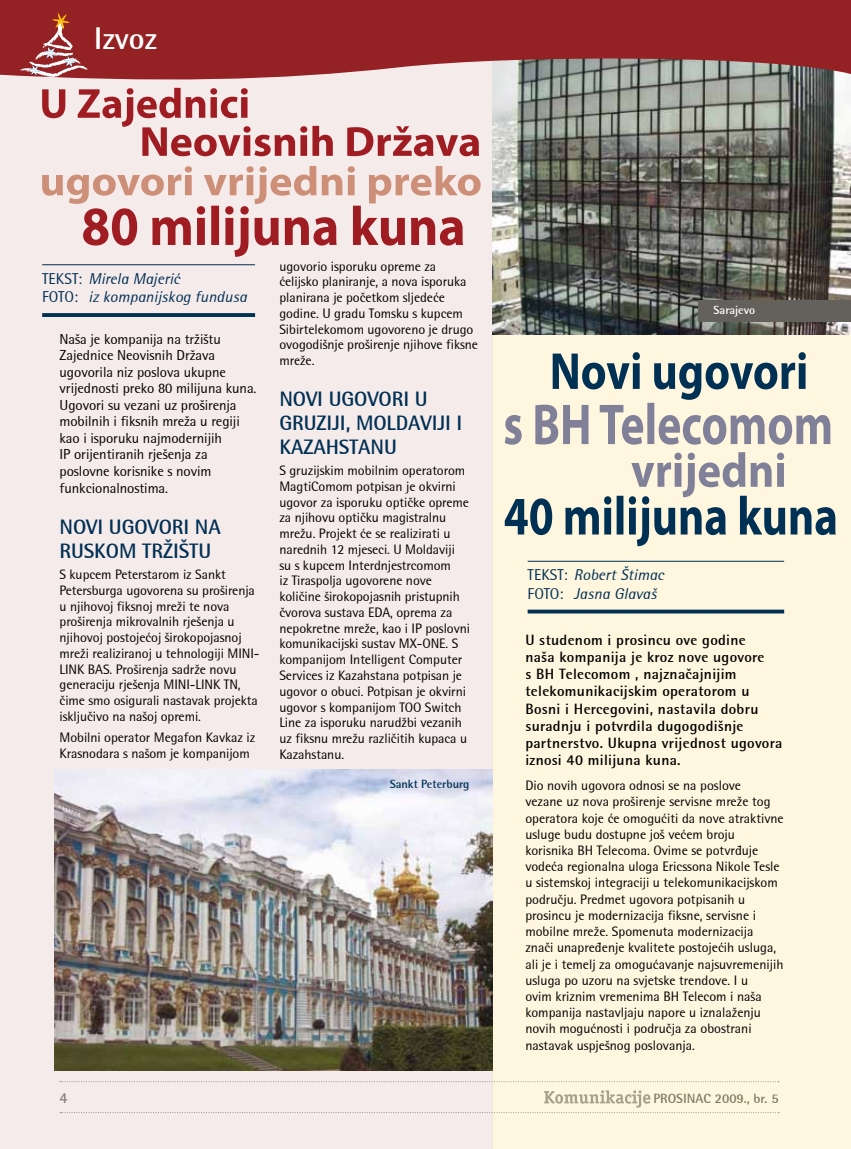
<style>
.page{position:relative;width:851px;height:1149px;background:#fff}
.page>*{position:absolute;margin:0;border:0;box-sizing:border-box;transform-origin:0 0}
.t1{font:700 31.5px "Rotis Semi Sans CE";color:#fff}
.t2{font:700 21px/24px "Rotis Semi Sans CE";letter-spacing:-.005em;color:#003054}
.t3{font:italic 500 15.45px/18.6px "Rotis Semi Sans CE";letter-spacing:.005em;color:#003054}
.t4{font:700 15px/17.2px "Rotis Semi Sans CE";letter-spacing:.02em;color:#000}
.t5{font:700 15px "Rotis Semi Sans CE";color:#87888a}
.t6{font:500 14.25px/16.6px "Rotis Semi Sans CE";letter-spacing:-.005em;color:#000}
.t7{font:500 13.5px/15.8px "Rotis Semi Sans CE";letter-spacing:-.005em;color:#000}
.t8{font:700 13.5px "Rotis Semi Sans CE";color:#707172}
.t9{font:700 12px "Rotis Semi Sans CE";color:#003054}
.t10{font:700 12px "Rotis Semi Sans CE";color:#fff}
.s1{font-style:normal}
</style>
<div class="page">
<div style="left:0;top:43px;width:492px;height:1105px;background:#f6ebeb"></div>
<div style="left:492px;top:43px;width:358px;height:1105px;background:#fef6de"></div>
<img style="left:492px;top:83px;width:358px;height:252px">
<svg style="left:0;top:0;width:850px;height:83px;background:#9a3c3e"></svg>
<hr style="left:42px;top:264px;width:213px;height:1px;background:#003054">
<svg style="left:42px;top:313px;width:213px;height:4px"></svg>
<svg style="left:42px;top:166px;width:438px;height:91px"></svg>
<div style="left:698px;top:300px;width:152px;height:21px;background:#64615d"></div>
<hr style="left:527px;top:560px;width:257px;height:1px;background:#003054">
<svg style="left:527px;top:609px;width:257px;height:4px"></svg>
<img style="left:54px;top:769px;width:438px;height:300px">
<svg style="left:42px;top:88px;width:437px;height:68px"></svg>
<svg style="left:504px;top:452px;width:331px;height:94px"></svg>
<svg style="left:504px;top:352px;width:326px;height:92px"></svg>
<svg style="left:20px;top:12px;width:68px;height:65px;background:#a54747"></svg>
<h1 class="t1" style="left:94px;top:21px;width:65px">Izvoz</h1>
<p class="t3" style="left:42px;top:269px;width:206px"><span class="s1">TEKST:</span> Mirela Majerić<br><span class="s1">FOTO:</span> iz kompanijskog fundusa</p>
<p class="t6" style="left:60px;top:330px;width:198px">Naša je kompanija na tržištu<br>Zajednice Neovisnih Država ugovorila niz poslova ukupne vrijednosti preko 80 milijuna kuna.<br>Ugovori su vezani uz proširenja mobilnih i fiksnih mreža u regiji kao i isporuku najmodernijih<br>IP orijentiranih rješenja za poslovne korisnike s novim funkcionalnostima.</p>
<h2 class="t2" style="left:60px;top:515px;width:163px">NOVI UGOVORI NA<br>RUSKOM TRŽIŠTU</h2>
<p class="t7" style="left:60px;top:566px;width:201px">S kupcem Peterstarom iz Sankt Petersburga ugovorena su proširenja u njihovoj fiksnoj mreži te nova proširenja mikrovalnih rješenja u njihovoj postojećoj širokopojasnoj mreži realiziranoj u tehnologiji MINI-LINK BAS. Proširenja sadrže novu generaciju rješenja MINI-LINK TN, čime smo osigurali nastavak projekta isključivo na našoj opremi.</p>
<p class="t7" style="left:60px;top:729px;width:197px">Mobilni operator Megafon Kavkaz iz<br>Krasnodara s našom je kompanijom</p>
<p class="t7" style="left:279px;top:258px;width:200px">ugovorio isporuku opreme za ćelijsko planiranje, a nova isporuka planirana je početkom sljedeće godine. U gradu Tomsku s kupcem<br>Sibirtelekomom ugovoreno je drugo ovogodišnje proširenje njihove fiksne mreže.</p>
<h2 class="t2" style="left:279px;top:387px;width:184px">NOVI UGOVORI U<br>GRUZIJI, MOLDAVIJI I<br>KAZAHSTANU</h2>
<p class="t7" style="left:279px;top:462px;width:192px">S gruzijskim mobilnim operatorom<br>MagtiComom potpisan je okvirni ugovor za isporuku optičke opreme za njihovu optičku magistralnu mrežu. Projekt će se realizirati u narednih 12 mjeseci. U Moldaviji su s kupcem Interdnjestrcomom<br>iz Tiraspolja ugovorene nove količine širokopojasnih pristupnih čvorova sustava EDA, oprema za nepokretne mreže, kao i IP poslovni komunikacijski sustav MX-ONE. S kompanijom Intelligent Computer<br>Services iz Kazahstana potpisan je ugovor o obuci. Potpisan je okvirni ugovor s kompanijom TOO Switch<br>Line za isporuku narudžbi vezanih uz fiksnu mrežu različitih kupaca u<br>Kazahstanu.</p>
<p class="t9" style="left:389px;top:777px;width:81px">Sankt Peterburg</p>
<p class="t10" style="left:713px;top:303px;width:43px">Sarajevo</p>
<p class="t3" style="left:527px;top:565px;width:138px"><span class="s1">TEKST:</span> Robert Štimac<br><span class="s1">FOTO:</span> Jasna Glavaš</p>
<p class="t4" style="left:525px;top:631px;width:258px">U studenom i prosincu ove godine<br>naša kompanija je kroz nove ugovore<br>s BH Telecomom , najznačajnijim telekomunikacijskim operatorom u Bosni i Hercegovini, nastavila dobru suradnju i potvrdila dugogodišnje partnerstvo. Ukupna vrijednost ugovora iznosi 40 milijuna kuna.</p>
<p class="t7" style="left:525px;top:777px;width:260px;line-height:16.2px">Dio novih ugovora odnosi se na poslove<br>vezane uz nova proširenje servisne mreže tog operatora koje će omogućiti da nove atraktivne usluge budu dostupne još većem broju korisnika BH Telecoma. Ovime se potvrđuje vodeća regionalna uloga Ericssona Nikole Tesle u sistemskoj integraciji u telekomunikacijskom području. Predmet ugovora potpisanih u prosincu je modernizacija fiksne, servisne i mobilne mreže. Spomenuta modernizacija znači unapređenje kvalitete postojećih usluga, ali je i temelj za omogućavanje najsuvremenijih usluga po uzoru na svjetske trendove. I u<br>ovim kriznim vremenima BH Telecom i naša kompanija nastavljaju napore u iznalaženju novih mogućnosti i područja za obostrani nastavak uspješnog poslovanja.</p>
<p class="t5" style="left:60px;top:1089px;width:10px">4</p>
<p class="t8" style="left:653px;top:1090px;width:127px">PROSINAC 2009., br. 5</p>
</div>
